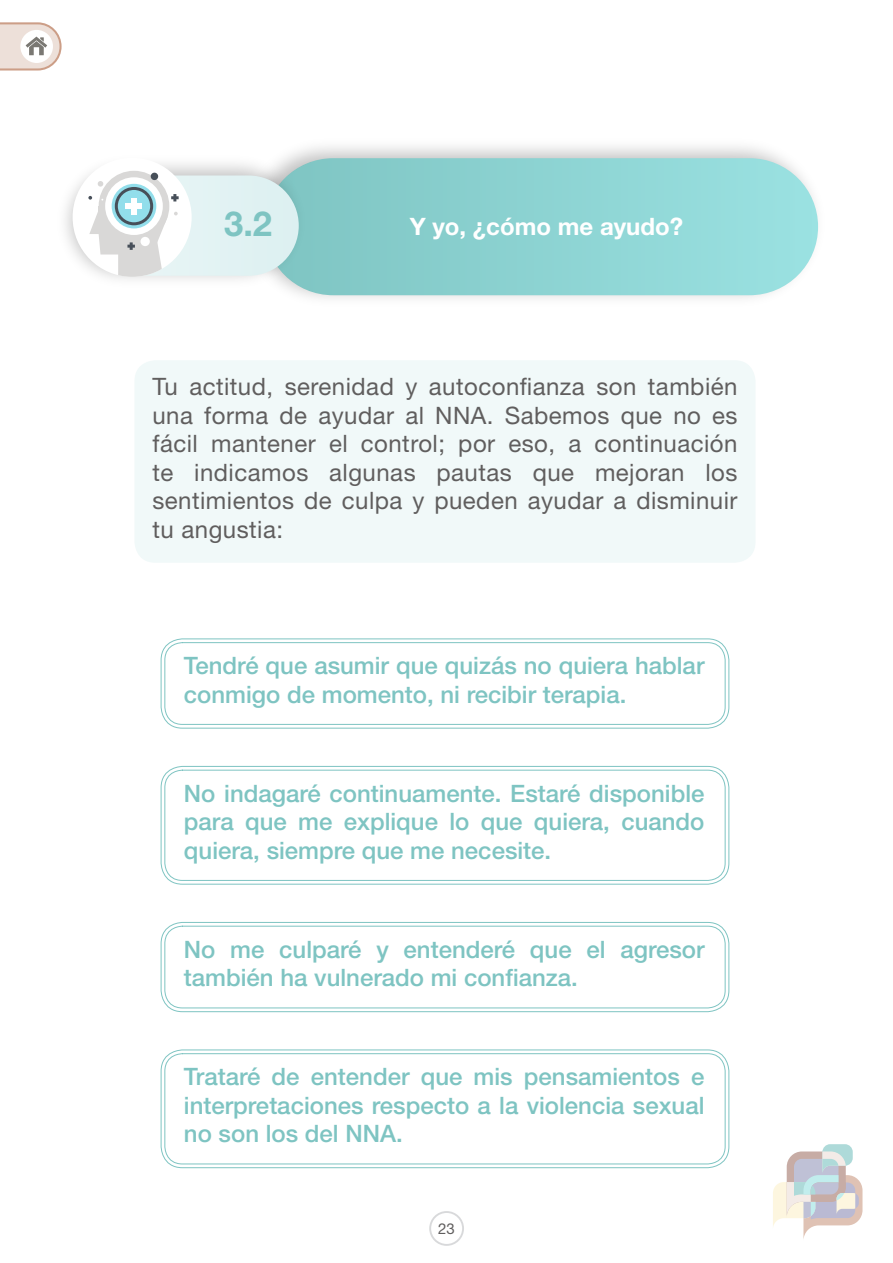
<style>
.page{position:relative;width:893px;height:1263px;background:#fff}
.page>*{position:absolute;margin:0;border:0;box-sizing:border-box;transform-origin:0 0}
.t1{font:700 34.5px "Helvetica Neue LT Std";color:#7ec4c2}
.t2{font:500 24px/28.5px "Helvetica Neue LT Std";color:#7ec4c2}
.t3{font:24px/28.5px "Helvetica Neue LT Std";letter-spacing:.02em;color:#605e5e;text-align:justify}
.t4{font:700 24px "Helvetica Neue LT Std";color:#fff}
.t5{font:15px "Helvetica Neue LT Std";color:#605e5e}
</style>
<div class="page">
<svg style="left:429px;top:1211px;width:35px;height:35px"></svg>
<svg style="left:773px;top:1144px;width:89px;height:95px"></svg>
<svg style="left:0;top:22px;width:62px;height:49px"></svg>
<div style="left:134px;top:360px;width:621px;height:203px;background:#f1f9f9;border-radius:21px"></div>
<div style="left:161px;top:638px;width:568px;height:90px;border:1px solid #7ec4c2;border-radius:21px"></div>
<div style="left:164px;top:642px;width:561px;height:83px;border:1px solid #7ec4c2;border-radius:18px"></div>
<div style="left:161px;top:766px;width:568px;height:118px;border:1px solid #7ec4c2;border-radius:21px"></div>
<div style="left:164px;top:770px;width:561px;height:111px;border:1px solid #7ec4c2;border-radius:18px"></div>
<div style="left:161px;top:922px;width:568px;height:90px;border:1px solid #7ec4c2;border-radius:21px"></div>
<div style="left:164px;top:926px;width:561px;height:82px;border:1px solid #7ec4c2;border-radius:18px"></div>
<div style="left:161px;top:1049px;width:568px;height:119px;border:1px solid #7ec4c2;border-radius:21px"></div>
<div style="left:164px;top:1053px;width:561px;height:111px;border:1px solid #7ec4c2;border-radius:18px"></div>
<img style="left:301px;top:146px;width:518px;height:153px">
<div style="left:265px;top:158px;width:553px;height:137px;background:linear-gradient(to right,#7ec4c2,#9be2e2);border-radius:69px"></div>
<img style="left:65px;top:149px;width:248px;height:145px">
<div style="left:80px;top:175px;width:219px;height:101px;background:#e1f2f3;border-radius:50px"></div>
<div style="left:73px;top:158px;width:119px;height:119px;background:#fff;border-radius:50%"></div>
<div style="left:99px;top:171px;width:70px;height:70px;background:#d9d8d7;border-radius:50%"></div>
<div style="left:105px;top:177px;width:58px;height:58px;background:#fff;border-radius:50%"></div>
<svg style="left:112px;top:184px;width:44px;height:44px"></svg>
<div style="left:115px;top:187px;width:38px;height:38px;border:3px solid #474f59;border-radius:50%"></div>
<div style="left:131px;top:198px;width:6px;height:16px;background:#fff"></div>
<div style="left:126px;top:203px;width:16px;height:6px;background:#fff"></div>
<svg style="left:89px;top:210px;width:78px;height:67px"></svg>
<svg style="left:171px;top:194px;width:8px;height:7px"></svg>
<div style="left:151px;top:173px;width:7px;height:7px;background:#474f59;border-radius:50%"></div>
<svg style="left:174px;top:212px;width:4px;height:3px"></svg>
<svg style="left:98px;top:181px;width:5px;height:6px"></svg>
<div style="left:140px;top:237px;width:10px;height:9px;background:#fff;border-radius:50%"></div>
<svg style="left:88px;top:196px;width:4px;height:4px"></svg>
<h1 class="t1" style="left:224px;top:203px;width:49px">3.2</h1>
<p class="t4" style="left:410px;top:211px;width:275px">Y yo, ¿cómo me ayudo?</p>
<p class="t3" style="left:152px;top:372px;width:587px">Tu actitud, serenidad y autoconfianza son también una forma de ayudar al NNA. Sabemos que no es fácil mantener el control; por eso, a continuación te indicamos algunas pautas que mejoran los sentimientos de culpa y pueden ayudar a disminuir tu angustia:</p>
<p class="t2" style="left:184px;top:651px;width:522px">Tendré que asumir que quizás no quiera hablar conmigo de momento, ni recibir terapia.</p>
<p class="t2" style="left:184px;top:779px;width:522px;text-align:justify">No indagaré continuamente. Estaré disponible para que me explique lo que quiera, cuando quiera, siempre que me necesite.</p>
<p class="t2" style="left:184px;top:935px;width:522px">No me culparé y entenderé que el agresor también ha vulnerado mi confianza.</p>
<p class="t2" style="left:184px;top:1062px;width:522px;text-align:justify">Trataré de entender que mis pensamientos e interpretaciones respecto a la violencia sexual no son los del NNA.</p>
<p class="t5" style="left:438px;top:1219px;width:18px">23</p>
</div>
